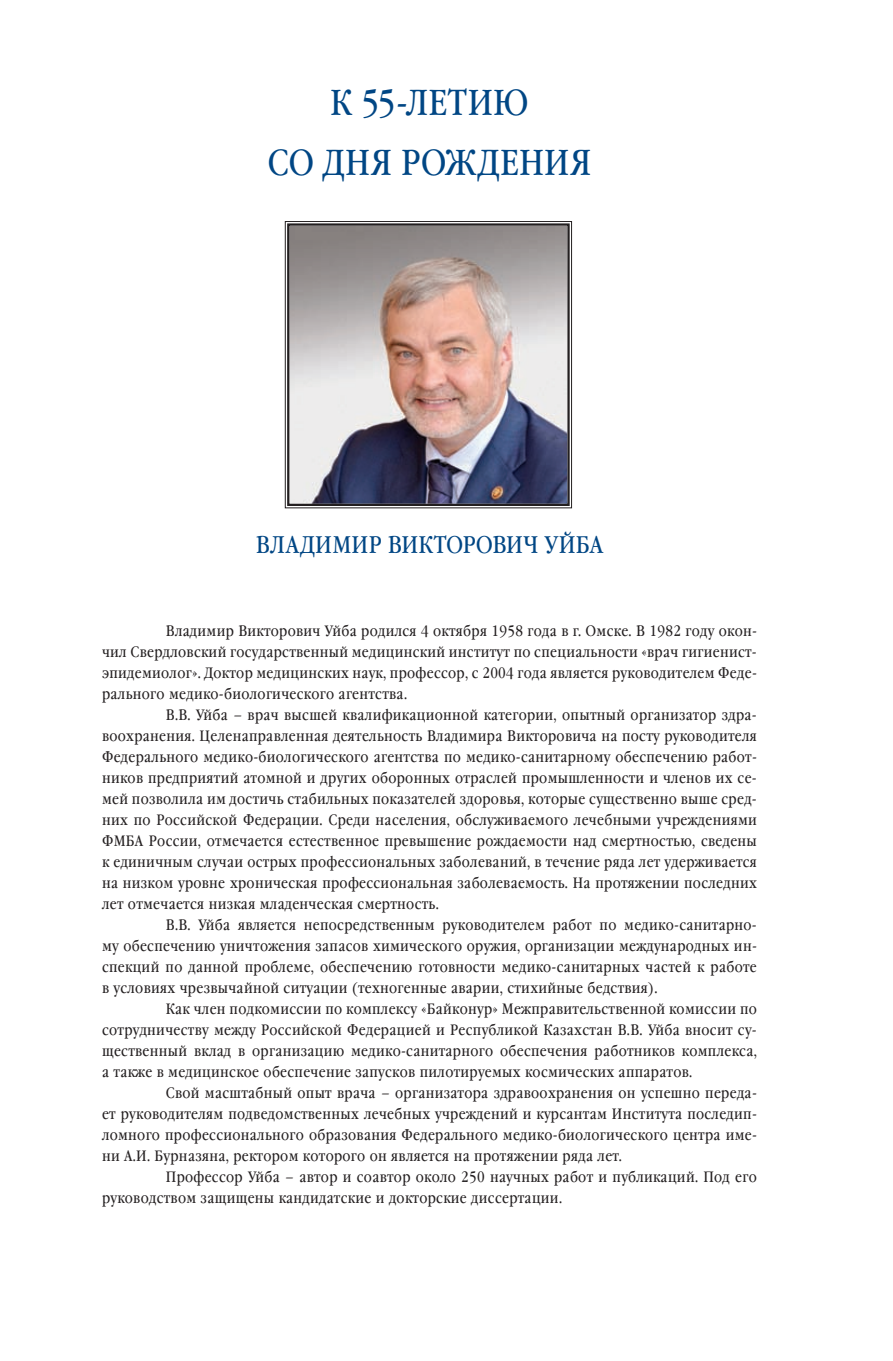
<style>
.page{position:relative;width:893px;height:1361px;background:#fff}
.page>*{position:absolute;margin:0;border:0;box-sizing:border-box;transform-origin:0 0}
.t1{font:36px/60px "Garamond Book Narrow C";letter-spacing:.005em;color:#004684;text-align:center}
.t2{font:24px "Garamond Book Narrow C";letter-spacing:.01em;color:#004684}
.t3{font:15px "Garamond Book Narrow C";letter-spacing:.02em;color:#231f20}
</style>
<div class="page">
<img style="left:285px;top:221px;width:287px;height:287px">
<div style="left:287px;top:223px;width:283px;height:283px;border:2px solid #231f20"></div>
<h1 class="t1" style="left:268px;top:74px;width:325px">К 55-ЛЕТИЮ<br>СО ДНЯ РОЖДЕНИЯ</h1>
<h2 class="t2" style="left:256px;top:531px;width:349px">ВЛАДИМИР ВИКТОРОВИЧ УЙБА</h2>
<p class="t3" style="left:166px;top:622px;width:593px">Владимир Викторович Уйба родился 4 октября 1958 года в г. Омске. В 1982 году окон-</p>
<p class="t3" style="left:102px;top:643px;width:656px">чил Свердловский государственный медицинский институт по специальности «врач гигиенист-</p>
<p class="t3" style="left:102px;top:664px;width:656px">эпидемиолог». Доктор медицинских наук, профессор, с 2004 года является руководителем Феде-</p>
<p class="t3" style="left:102px;top:685px;width:307px">рального медико-биологического агентства.</p>
<p class="t3" style="left:166px;top:706px;width:592px">В.В. Уйба – врач высшей квалификационной категории, опытный организатор здра-</p>
<p class="t3" style="left:102px;top:727px;width:656px">воохранения. Целенаправленная деятельность Владимира Викторовича на посту руководителя</p>
<p class="t3" style="left:102px;top:748px;width:656px">Федерального медико-биологического агентства по медико-санитарному обеспечению работ-</p>
<p class="t3" style="left:102px;top:769px;width:656px">ников предприятий атомной и других оборонных отраслей промышленности и членов их се-</p>
<p class="t3" style="left:102px;top:790px;width:656px">мей позволила им достичь стабильных показателей здоровья, которые существенно выше сред-</p>
<p class="t3" style="left:102px;top:811px;width:656px">них по Российской Федерации. Среди населения, обслуживаемого лечебными учреждениями</p>
<p class="t3" style="left:102px;top:832px;width:656px">ФМБА России, отмечается естественное превышение рождаемости над смертностью, сведены</p>
<p class="t3" style="left:102px;top:853px;width:656px">к единичным случаи острых профессиональных заболеваний, в течение ряда лет удерживается</p>
<p class="t3" style="left:102px;top:874px;width:656px">на низком уровне хроническая профессиональная заболеваемость. На протяжении последних</p>
<p class="t3" style="left:102px;top:895px;width:338px">лет отмечается низкая младенческая смертность.</p>
<p class="t3" style="left:166px;top:916px;width:593px">В.В. Уйба является непосредственным руководителем работ по медико-санитарно-</p>
<p class="t3" style="left:102px;top:937px;width:656px">му обеспечению уничтожения запасов химического оружия, организации международных ин-</p>
<p class="t3" style="left:102px;top:958px;width:656px">спекций по данной проблеме, обеспечению готовности медико-санитарных частей к работе</p>
<p class="t3" style="left:102px;top:979px;width:557px">в условиях чрезвычайной ситуации (техногенные аварии, стихийные бедствия).</p>
<p class="t3" style="left:166px;top:1000px;width:593px">Как член подкомиссии по комплексу «Байконур» Межправительственной комиссии по</p>
<p class="t3" style="left:102px;top:1021px;width:656px">сотрудничеству между Российской Федерацией и Республикой Казахстан В.В. Уйба вносит су-</p>
<p class="t3" style="left:102px;top:1042px;width:656px">щественный вклад в организацию медико-санитарного обеспечения работников комплекса,</p>
<p class="t3" style="left:102px;top:1063px;width:592px">а также в медицинское обеспечение запусков пилотируемых космических аппаратов.</p>
<p class="t3" style="left:166px;top:1084px;width:593px">Свой масштабный опыт врача – организатора здравоохранения он успешно переда-</p>
<p class="t3" style="left:102px;top:1105px;width:656px">ет руководителям подведомственных лечебных учреждений и курсантам Института последип-</p>
<p class="t3" style="left:102px;top:1126px;width:656px">ломного профессионального образования Федерального медико-биологического центра име-</p>
<p class="t3" style="left:102px;top:1147px;width:521px">ни А.И. Бурназяна, ректором которого он является на протяжении ряда лет.</p>
<p class="t3" style="left:166px;top:1168px;width:592px">Профессор Уйба – автор и соавтор около 250 научных работ и публикаций. Под его</p>
<p class="t3" style="left:102px;top:1189px;width:462px">руководством защищены кандидатские и докторские диссертации.</p>
</div>
